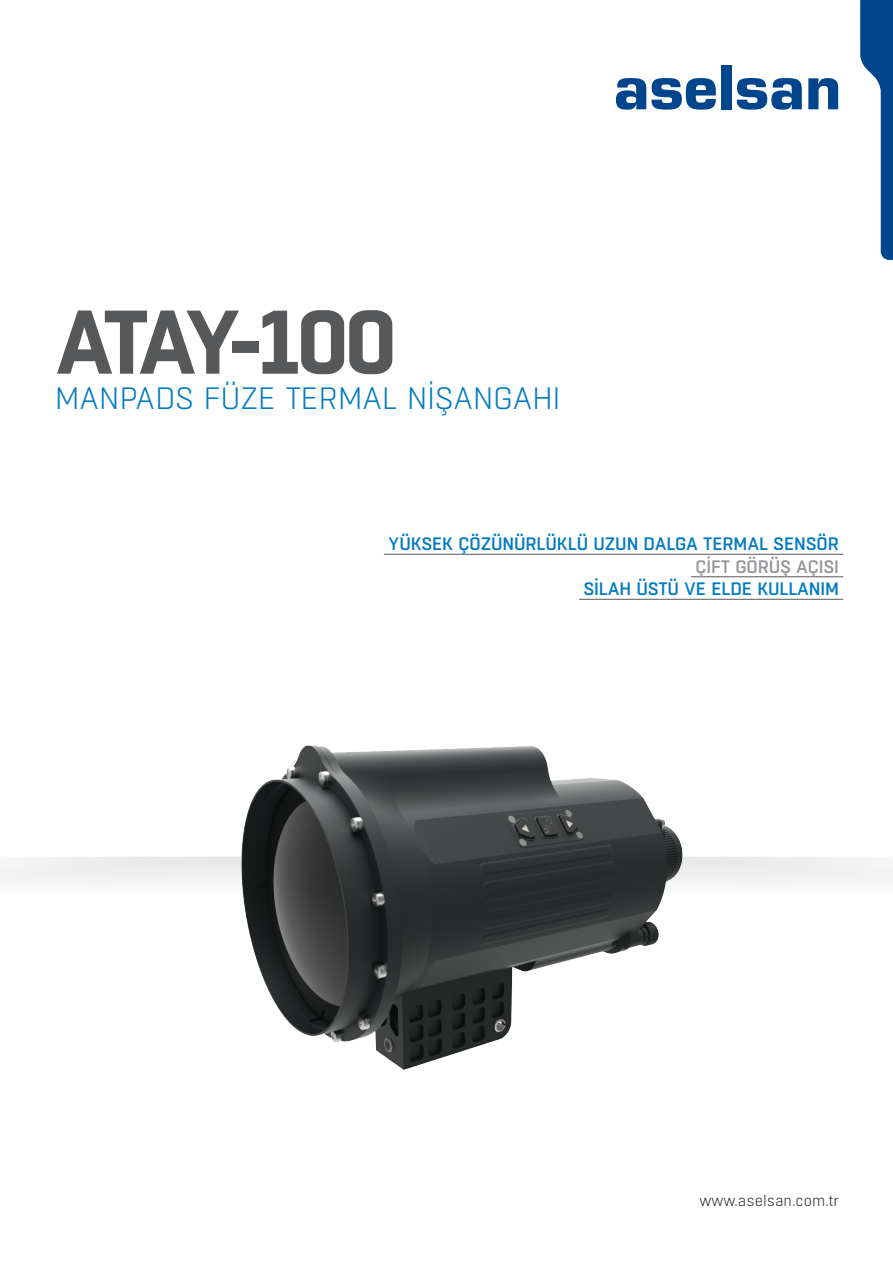
<style>
.page{position:relative;width:893px;height:1263px;background:#fff}
.page>*{position:absolute;margin:0;border:0;box-sizing:border-box;transform-origin:0 0}
.t1{font:700 90px "Boxed";letter-spacing:-.135em;color:#57585a}
.t2{font:300 30.9px "Boxed";letter-spacing:-.015em;color:#007ac2}
.t3{font:500 18px "Boxed";letter-spacing:-.01em;color:#007ac2}
.t4{font:500 18px "Boxed";letter-spacing:-.01em;color:#939598}
.t5{font:300 15px "Boxed";color:#231f20}
</style>
<div class="page">
<svg style="left:616px;top:78px;width:100px;height:32px"></svg>
<div style="left:721px;top:65px;width:10px;height:44px;background:#01468c"></div>
<svg style="left:737px;top:78px;width:65px;height:32px"></svg>
<svg style="left:808px;top:78px;width:30px;height:31px"></svg>
<svg style="left:860px;top:0;width:33px;height:260px"></svg>
<img style="left:215px;top:745px;width:490px;height:325px">
<hr style="left:384px;top:554px;width:459px;height:1px;background:#57585a">
<hr style="left:691px;top:576px;width:152px;height:1px;background:#57585a">
<hr style="left:579px;top:599px;width:264px;height:1px;background:#57585a">
<p class="t1" style="left:55px;top:282px;width:343px">ATAY-100</p>
<p class="t2" style="left:55px;top:379px;width:507px">MANPADS FÜZE TERMAL NİŞANGAHI</p>
<p class="t3" style="left:388px;top:532px;width:452px">YÜKSEK ÇÖZÜNÜRLÜKLÜ UZUN DALGA TERMAL SENSÖR</p>
<p class="t4" style="left:696px;top:555px;width:145px">ÇİFT GÖRÜŞ AÇISI</p>
<p class="t3" style="left:583px;top:577px;width:257px">SİLAH ÜSTÜ VE ELDE KULLANIM</p>
<p class="t5" style="left:700px;top:1191px;width:141px">www.aselsan.com.tr</p>
</div>
